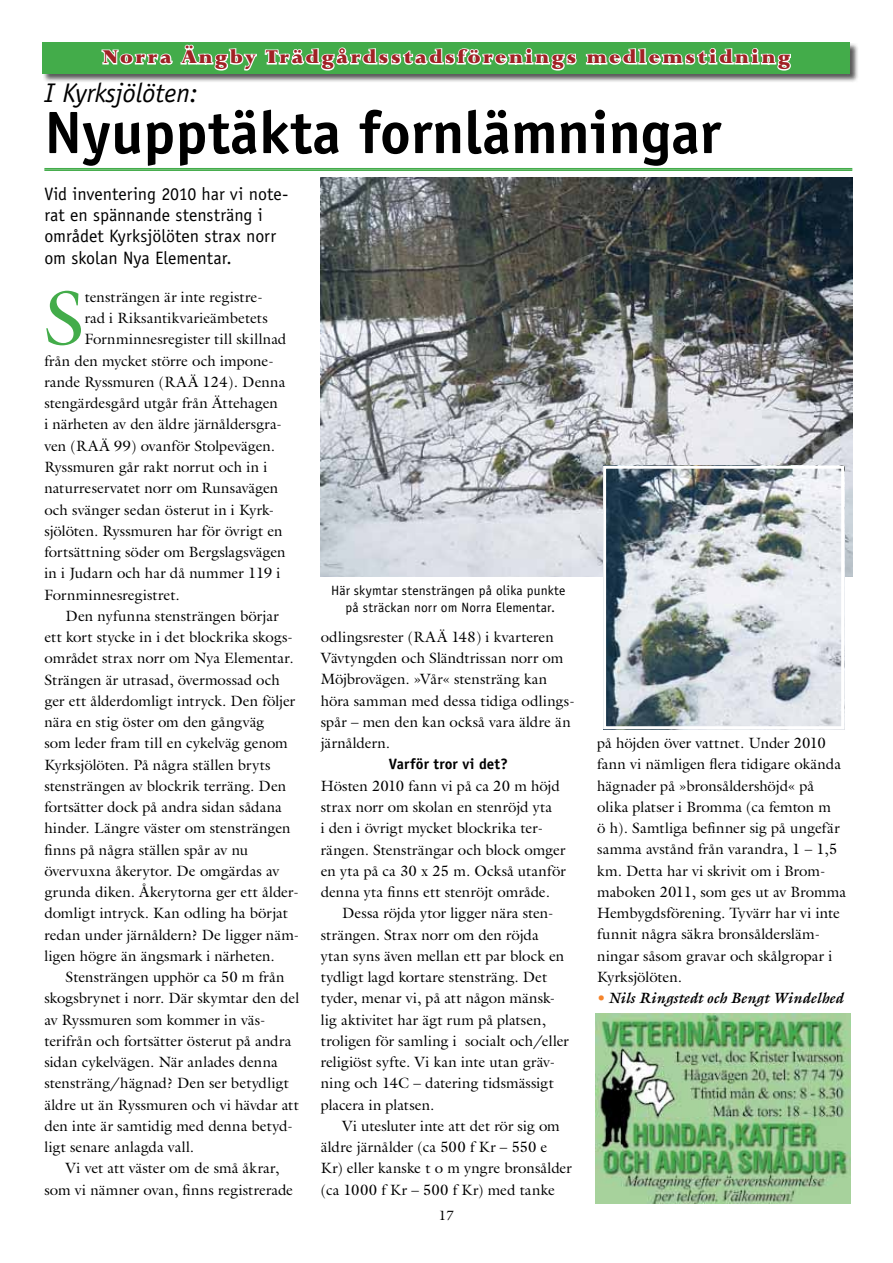
<style>
.page{position:relative;width:893px;height:1263px;background:#fff}
.page>*{position:absolute;margin:0;border:0;box-sizing:border-box;transform-origin:0 0}
.t1{font:77.55px "Galliard";color:#43ac4a}
.t2{font:700 60px "Officina Sans";color:#000}
.t3{font:italic 27px "Officina Sans";color:#000}
.t4{font:900 21px "Lapidary 333 BT";letter-spacing:.11em;color:#a02225}
.t5{font:18px/21.3px "Officina Sans";letter-spacing:-.005em;color:#000}
.t6{font:15px/21.3px "Galliard";color:#000}
.t7{font:italic 700 15px "Galliard";letter-spacing:.005em;color:#000}
.t8{font:700 15px "Officina Sans";letter-spacing:.01em;color:#000}
.t9{font:13.5px/17px "Officina Sans";letter-spacing:.01em;color:#000;text-align:center}
.t10{font:13.5px "Galliard";color:#000}
.s1{color:#f5842b}
</style>
<div class="page">
<div style="left:42px;top:43px;width:817px;height:40px;background:#000;opacity:.65"></div>
<div style="left:43px;top:43px;width:807px;height:31px;background:#43ac4a"></div>
<svg style="left:101px;top:44px;width:156px;height:27px"></svg>
<svg style="left:264px;top:47px;width:527px;height:24px"></svg>
<hr style="left:44px;top:169px;width:808px;height:2px;background:#43ac4a">
<hr style="left:44px;top:168px;width:808px;height:1px;background:#43ac4a">
<img style="left:595px;top:1014px;width:255px;height:189px">
<img style="left:321px;top:178px;width:531px;height:398px">
<img style="left:607px;top:470px;width:233px;height:255px">
<div style="left:603px;top:466px;width:241px;height:263px;border:3px solid #fff"></div>
<h3 class="t4" style="left:103px;top:45px;width:689px">Norra Ängby Trädgårdsstadsförenings medlemstidning</h3>
<h3 class="t3" style="left:44px;top:77px;width:155px">I Kyrksjölöten:</h3>
<h2 class="t2" style="left:44px;top:95px;width:678px">Nyupptäkta fornlämningar</h2>
<p class="t5" style="left:44px;top:183px;width:246px">Vid inventering 2010 har vi note&shy;rat en spännande stensträng i området Kyrksjölöten strax norr om skolan Nya Elementar.</p>
<h1 class="t1" style="left:44px;top:269px;width:42px">S</h1>
<p class="t6" style="left:85px;top:286px;width:180px">tensträngen är inte registre-</p>
<p class="t6" style="left:85px;top:307px;width:185px">rad i Riksantikvarieämbetets</p>
<p class="t6" style="left:85px;top:328px;width:203px">Fornminnesregister till skillnad</p>
<p class="t6" style="left:44px;top:350px;width:231px">från den mycket större och impone-</p>
<p class="t6" style="left:44px;top:371px;width:242px">rande Ryssmuren (RAÄ 124). Denna</p>
<p class="t6" style="left:44px;top:392px;width:235px">stengärdesgård utgår från Ättehagen</p>
<p class="t6" style="left:44px;top:413px;width:239px">i närheten av den äldre järnåldersgra-</p>
<p class="t6" style="left:44px;top:435px;width:232px">ven (RAÄ 99) ovanför Stolpevägen.</p>
<p class="t6" style="left:44px;top:456px;width:224px">Ryssmuren går rakt norrut och in i</p>
<p class="t6" style="left:44px;top:477px;width:235px">naturreservatet norr om Runsavägen</p>
<p class="t6" style="left:44px;top:498px;width:231px">och svänger sedan österut in i Kyrk-</p>
<p class="t6" style="left:44px;top:520px;width:240px">sjölöten. Ryssmuren har för övrigt en</p>
<p class="t6" style="left:44px;top:541px;width:243px">fortsättning söder om Bergslagsvägen</p>
<p class="t6" style="left:44px;top:562px;width:238px">in i Judarn och har då nummer 119 i</p>
<p class="t6" style="left:44px;top:584px;width:137px">Fornminnesregistret.</p>
<p class="t6" style="left:66px;top:605px;width:215px">Den nyfunna stensträngen börjar</p>
<p class="t6" style="left:44px;top:626px;width:250px">ett kort stycke in i det blockrika skogs-</p>
<p class="t6" style="left:44px;top:647px;width:251px">området strax norr om Nya Elementar.</p>
<p class="t6" style="left:44px;top:669px;width:237px">Strängen är utrasad, övermossad och</p>
<p class="t6" style="left:44px;top:690px;width:252px">ger ett ålderdomligt intryck. Den följer</p>
<p class="t6" style="left:44px;top:711px;width:221px">nära en stig öster om den gångväg</p>
<p class="t6" style="left:44px;top:732px;width:245px">som leder fram till en cykelväg genom</p>
<p class="t6" style="left:44px;top:754px;width:228px">Kyrksjölöten. På några ställen bryts</p>
<p class="t6" style="left:44px;top:775px;width:243px">stensträngen av blockrik terräng. Den</p>
<p class="t6" style="left:44px;top:796px;width:239px">fortsätter dock på andra sidan sådana</p>
<p class="t6" style="left:44px;top:817px;width:248px">hinder. Längre väster om stensträngen</p>
<p class="t6" style="left:44px;top:839px;width:205px">finns på några ställen spår av nu</p>
<p class="t6" style="left:44px;top:860px;width:237px">övervuxna åkerytor. De omgärdas av</p>
<p class="t6" style="left:44px;top:881px;width:256px">grunda diken. Åkerytorna ger ett ålder-</p>
<p class="t6" style="left:44px;top:902px;width:245px">domligt intryck. Kan odling ha börjat</p>
<p class="t6" style="left:44px;top:924px;width:256px">redan under järnåldern? De ligger näm-</p>
<p class="t6" style="left:44px;top:945px;width:232px">ligen högre än ängsmark i närheten.</p>
<p class="t6" style="left:66px;top:966px;width:220px">Stensträngen upphör ca 50 m från</p>
<p class="t6" style="left:44px;top:987px;width:256px">skogsbrynet i norr. Där skymtar den del</p>
<p class="t6" style="left:44px;top:1009px;width:223px">av Ryssmuren som kommer in väs-</p>
<p class="t6" style="left:44px;top:1030px;width:248px">terifrån och fortsätter österut på andra</p>
<p class="t6" style="left:44px;top:1051px;width:235px">sidan cykelvägen. När anlades denna</p>
<p class="t6" style="left:44px;top:1072px;width:246px">stensträng/hägnad? Den ser betydligt</p>
<p class="t6" style="left:44px;top:1094px;width:256px">äldre ut än Ryssmuren och vi hävdar att</p>
<p class="t6" style="left:44px;top:1115px;width:250px">den inte är samtidig med denna betyd-</p>
<p class="t6" style="left:44px;top:1136px;width:151px">ligt senare anlagda vall.</p>
<p class="t6" style="left:66px;top:1157px;width:215px">Vi vet att väster om de små åkrar,</p>
<p class="t6" style="left:44px;top:1179px;width:250px">som vi nämner ovan, finns registrerade</p>
<p class="t9" style="left:331px;top:582px;width:236px">Här skymtar stensträngen på olika punkte på sträckan norr om Norra Elementar.</p>
<p class="t6" style="left:321px;top:626px;width:255px">odlingsrester (RAÄ 148) i kvarteren<br>Vävtyngden och Sländtrissan norr om<br>Möjbrovägen. »Vår« stensträng kan höra samman med dessa tidiga odlings&shy;spår – men den kan också vara äldre än järnåldern.</p>
<p class="t8" style="left:389px;top:755px;width:121px">Varför tror vi det?</p>
<p class="t6" style="left:321px;top:775px;width:247px">Hösten 2010 fann vi på ca 20 m höjd strax norr om skolan en stenröjd yta<br>i den i övrigt mycket blockrika ter&shy;rängen. Stensträngar och block omger en yta på ca 30 x 25 m. Också utanför denna yta finns ett stenröjt område.</p>
<p class="t6" style="left:321px;top:902px;width:250px;text-indent:21px">Dessa röjda ytor ligger nära sten&shy;strängen. Strax norr om den röjda ytan syns även mellan ett par block en tydligt lagd kortare stensträng. Det tyder, menar vi, på att någon mänsk&shy;lig aktivitet har ägt rum på platsen, troligen för samling i socialt och/eller religiöst syfte. Vi kan inte utan gräv&shy;ning och 14C – datering tidsmässigt placera in platsen.</p>
<p class="t6" style="left:321px;top:1115px;width:253px;text-indent:21px">Vi utesluter inte att det rör sig om äldre järnålder (ca 500 f Kr – 550 e Kr) eller kanske t o m yngre bronsålder (ca 1000 f Kr – 500 f Kr) med tanke</p>
<p class="t10" style="left:439px;top:1207px;width:17px">17</p>
<p class="t6" style="left:597px;top:732px;width:250px">på höjden över vattnet. Under 2010 fann vi nämligen flera tidigare okända hägnader på »bronsåldershöjd« på olika platser i Bromma (ca femton m<br>ö h). Samtliga befinner sig på ungefär samma avstånd från varandra, 1 – 1,5 km. Detta har vi skrivit om i Brom&shy;maboken 2011, som ges ut av Bromma Hembygdsförening. Tyvärr har vi inte funnit några säkra bronsåldersläm&shy;ningar såsom gravar och skålgropar i Kyrksjölöten.</p>
<p class="t7" style="left:597px;top:989px;width:248px"><span class="s1">•</span> Nils Ringstedt och Bengt Windelhed</p>
</div>
